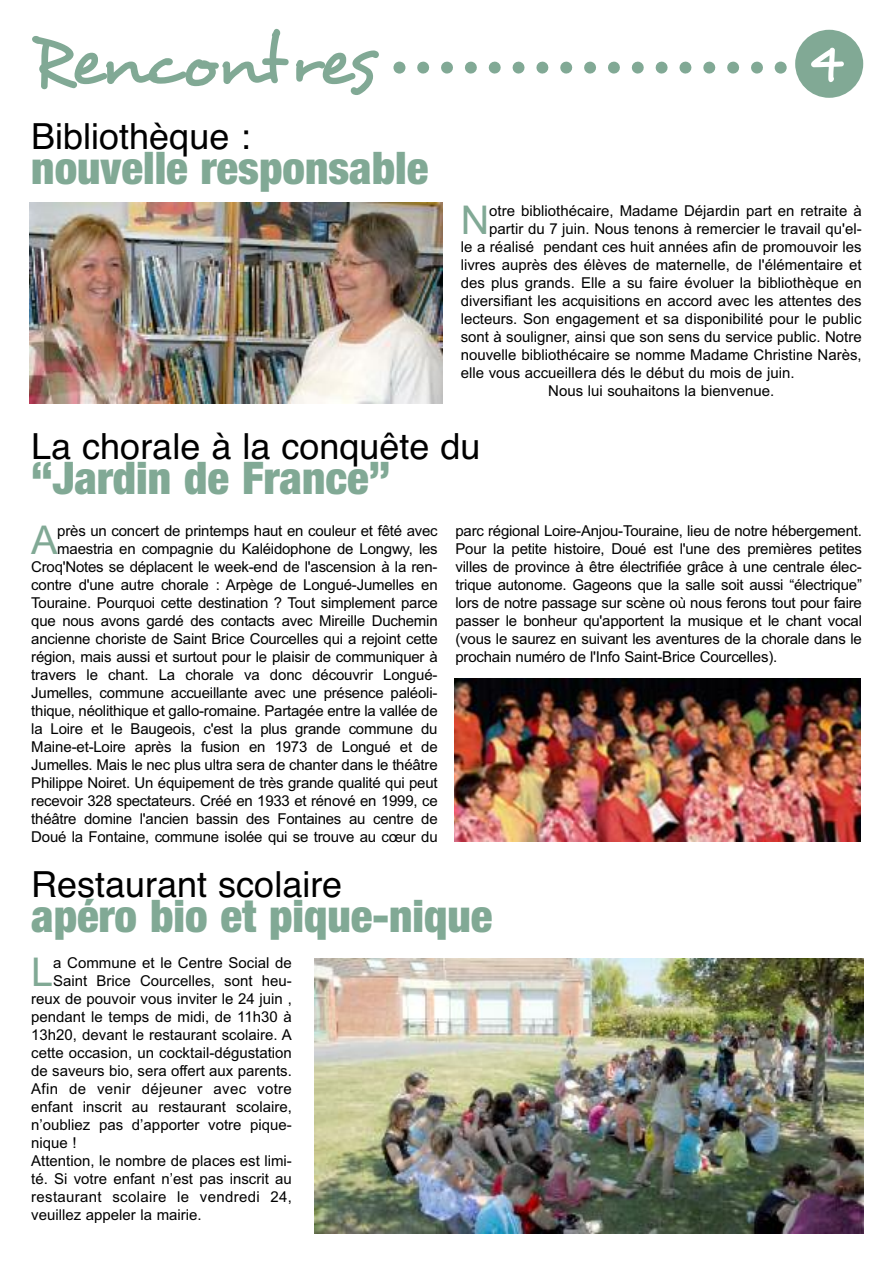
<style>
.page{position:relative;width:893px;height:1263px;background:#fff}
.page>*{position:absolute;margin:0;border:0;box-sizing:border-box;transform-origin:0 0}
.t1{font:72px "Desyrel";letter-spacing:-.05em;color:#81a995}
.t2{font:54px "Desyrel";color:#fff}
.t3{font:900 condensed 45px "Helvetica Neue";color:#81a995}
.t4{font:39.6px "Arial";color:#81a995}
.t5{font:36px "Helvetica";color:#000}
.t6{font:15px/18px "Arial";color:#000;text-align:right}
.t7{font:15px "Arial";letter-spacing:.02em;color:#000}
</style>
<div class="page">
<div style="left:795px;top:30px;width:68px;height:68px;background:#81a995;border-radius:50%"></div>
<svg style="left:393px;top:62px;width:370px;height:12px"></svg>
<svg style="left:775px;top:62px;width:12px;height:12px"></svg>
<img style="left:30px;top:203px;width:412px;height:200px">
<img style="left:454px;top:678px;width:407px;height:164px">
<img style="left:315px;top:959px;width:548px;height:274px">
<h1 class="t1" style="left:31px;top:16px;width:345px">Rencontres</h1>
<h3 class="t5" style="left:31px;top:116px;width:221px">Bibliothèque :</h3>
<h3 class="t3" style="left:31px;top:140px;width:399px">nouvelle responsable</h3>
<h2 class="t2" style="left:809px;top:24px;width:35px">4</h2>
<h3 class="t4" style="left:461px;top:197px;width:30px">N</h3>
<p class="t6" style="left:489px;top:202px;width:374px">otre bibliothécaire, Madame Déjardin part en retraite à</p>
<p class="t6" style="left:489px;top:220px;width:374px">partir du 7 juin. Nous tenons à remercier le travail qu'el-</p>
<p class="t6" style="left:461px;top:238px;width:402px">le a réalisé pendant ces huit années afin de promouvoir les</p>
<p class="t6" style="left:461px;top:256px;width:402px">livres auprès des élèves de maternelle, de l'élémentaire et</p>
<p class="t6" style="left:461px;top:274px;width:402px">des plus grands. Elle a su faire évoluer la bibliothèque en</p>
<p class="t6" style="left:461px;top:292px;width:402px">diversifiant les acquisitions en accord avec les attentes des</p>
<p class="t6" style="left:461px;top:310px;width:402px">lecteurs. Son engagement et sa disponibilité pour le public</p>
<p class="t6" style="left:461px;top:328px;width:402px">sont à souligner, ainsi que son sens du service public. Notre</p>
<p class="t6" style="left:461px;top:346px;width:402px">nouvelle bibliothécaire se nomme Madame Christine Narès,</p>
<p class="t6" style="left:461px;top:364px;width:335px">elle vous accueillera dés le début du mois de juin.</p>
<p class="t6" style="left:548px;top:382px;width:227px">Nous lui souhaitons la bienvenue.</p>
<h3 class="t5" style="left:31px;top:426px;width:451px">La chorale à la conquête du</h3>
<h3 class="t3" style="left:31px;top:450px;width:361px">“Jardin de France”</h3>
<p class="t6" style="left:31px;top:522px;width:408px">près un concert de printemps haut en couleur et fêté avec maestria en compagnie du Kaléidophone de Longwy, les Croq'Notes se déplacent le week-end de l'ascension à la ren&shy;contre d'une autre chorale : Arpège de Longué-Jumelles en Touraine. Pourquoi cette destination ? Tout simplement parce que nous avons gardé des contacts avec Mireille Duchemin ancienne choriste de Saint Brice Courcelles qui a rejoint cette région, mais aussi et surtout pour le plaisir de communiquer à travers le chant. La chorale va donc découvrir Longué-Jumelles, commune accueillante avec une présence paléoli&shy;thique, néolithique et gallo-romaine. Partagée entre la vallée de la Loire et le Baugeois, c'est la plus grande commune du Maine-et-Loire après la fusion en 1973 de Longué et de Jumelles. Mais le nec plus ultra sera de chanter dans le théâtre Philippe Noiret. Un équipement de très grande qualité qui peut recevoir 328 spectateurs. Créé en 1933 et rénové en 1999, ce théâtre domine l'ancien bassin des Fontaines au centre de Doué la Fontaine, commune isolée qui se trouve au cœur du</p>
<p class="t6" style="left:455px;top:522px;width:408px;text-align:justify">parc régional Loire-Anjou-Touraine, lieu de notre hébergement.<br>Pour la petite histoire, Doué est l'une des premières petites villes de province à être électrifiée grâce à une centrale élec&shy;trique autonome. Gageons que la salle soit aussi “électrique” lors de notre passage sur scène où nous ferons tout pour faire passer le bonheur qu'apportent la musique et le chant vocal (vous le saurez en suivant les aventures de la chorale dans le prochain numéro de l'Info Saint-Brice Courcelles).</p>
<h3 class="t4" style="left:31px;top:517px;width:28px">A</h3>
<h3 class="t5" style="left:31px;top:864px;width:313px">Restaurant scolaire</h3>
<h3 class="t3" style="left:31px;top:888px;width:463px">apéro bio et pique-nique</h3>
<h3 class="t4" style="left:31px;top:950px;width:24px">L</h3>
<p class="t6" style="left:53px;top:954px;width:240px">a Commune et le Centre Social de</p>
<p class="t6" style="left:53px;top:972px;width:240px">Saint Brice Courcelles, sont heu-</p>
<p class="t6" style="left:31px;top:990px;width:262px">reux de pouvoir vous inviter le 24 juin ,</p>
<p class="t6" style="left:31px;top:1008px;width:262px">pendant le temps de midi, de 11h30 à</p>
<p class="t6" style="left:31px;top:1026px;width:262px">13h20, devant le restaurant scolaire. A</p>
<p class="t6" style="left:31px;top:1044px;width:262px">cette occasion, un cocktail-dégustation</p>
<p class="t6" style="left:31px;top:1062px;width:262px">de saveurs bio, sera offert aux parents.</p>
<p class="t7" style="left:31px;top:1080px;width:262px">Afin de venir déjeuner avec votre</p>
<p class="t6" style="left:31px;top:1098px;width:262px">enfant inscrit au restaurant scolaire,</p>
<p class="t6" style="left:31px;top:1116px;width:262px">n’oubliez pas d’apporter votre pique-</p>
<p class="t6" style="left:31px;top:1134px;width:47px">nique !</p>
<p class="t6" style="left:31px;top:1152px;width:262px">Attention, le nombre de places est limi-</p>
<p class="t6" style="left:31px;top:1170px;width:262px">té. Si votre enfant n’est pas inscrit au</p>
<p class="t7" style="left:31px;top:1188px;width:262px">restaurant scolaire le vendredi 24,</p>
<p class="t6" style="left:31px;top:1206px;width:172px">veuillez appeler la mairie.</p>
</div>
